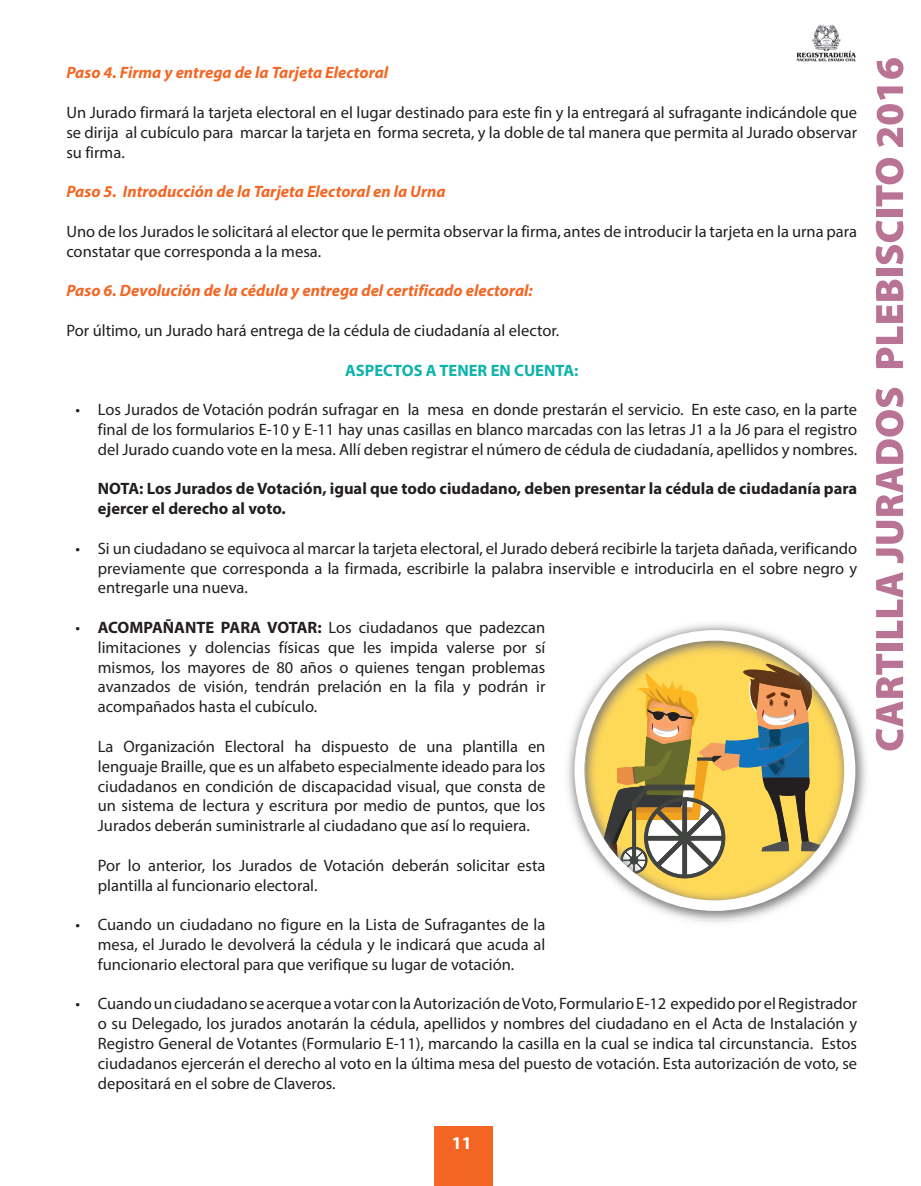
<style>
.page{position:relative;width:921px;height:1186px;background:#fff}
.page>*{position:absolute;margin:0;border:0;box-sizing:border-box;transform-origin:0 0}
.t1{font:700 18px "Myriad Pro";color:#fff}
.t2{font:16.5px/19.8px "Myriad Pro";color:#231f20;text-align:justify}
.t3{font:italic 700 16.5px "Myriad Pro";color:#f36623}
.t4{font:700 16.5px/19.8px "Myriad Pro";color:#231f20}
.t5{font:700 16.5px "Myriad Pro";color:#0db3ac}
.s1{font-weight:700}
</style>
<div class="page">
<svg style="left:875px;top:653px;width:28px;height:97px"></svg>
<div style="left:876px;top:643px;width:27px;height:7px;background:#b97394"></div>
<svg style="left:876px;top:572px;width:27px;height:66px"></svg>
<svg style="left:875px;top:388px;width:28px;height:175px"></svg>
<svg style="left:876px;top:280px;width:27px;height:88px"></svg>
<div style="left:876px;top:268px;width:27px;height:8px;background:#b97394"></div>
<svg style="left:875px;top:220px;width:28px;height:44px"></svg>
<div style="left:876px;top:210px;width:27px;height:7px;background:#b97394"></div>
<svg style="left:875px;top:158px;width:28px;height:48px"></svg>
<svg style="left:876px;top:86px;width:27px;height:61px"></svg>
<svg style="left:876px;top:58px;width:27px;height:21px"></svg>
<div style="left:434px;top:1126px;width:58px;height:60px;background:#f36623"></div>
<img style="left:796px;top:24px;width:60px;height:38px">
<img style="left:567px;top:624px;width:299px;height:296px">
<svg style="left:574px;top:630px;width:281px;height:281px"></svg>
<p class="t3" style="left:66px;top:62px;width:323px">Paso 4. Firma y entrega de la Tarjeta Electoral</p>
<p class="t2" style="left:66px;top:102px;width:792px">Un Jurado firmará la tarjeta electoral en el lugar destinado para este fin y la entregará al sufragante indicándole que se dirija al cubículo para marcar la tarjeta en forma secreta, y la doble de tal manera que permita al Jurado observar su firma.</p>
<p class="t3" style="left:66px;top:181px;width:381px">Paso 5. Introducción de la Tarjeta Electoral en la Urna</p>
<p class="t2" style="left:66px;top:221px;width:792px">Uno de los Jurados le solicitará al elector que le permita observar la firma, antes de introducir la tarjeta en la urna para constatar que corresponda a la mesa.</p>
<p class="t3" style="left:66px;top:280px;width:468px">Paso 6. Devolución de la cédula y entrega del certificado electoral:</p>
<p class="t2" style="left:66px;top:320px;width:494px">Por último, un Jurado hará entrega de la cédula de ciudadanía al elector.</p>
<p class="t5" style="left:345px;top:359px;width:235px">ASPECTOS A TENER EN CUENTA:</p>
<p class="t2" style="left:98px;top:399px;width:760px;text-indent:-23px">• Los Jurados de Votación podrán sufragar en la mesa en donde prestarán el servicio. En este caso, en la parte final de los formularios E-10 y E-11 hay unas casillas en blanco marcadas con las letras J1 a la J6 para el registro del Jurado cuando vote en la mesa. Allí deben registrar el número de cédula de ciudadanía, apellidos y nombres.</p>
<p class="t4" style="left:98px;top:478px;width:761px">NOTA: Los Jurados de Votación, igual que todo ciudadano, deben presentar la cédula de ciudadanía para ejercer el derecho al voto.</p>
<p class="t2" style="left:98px;top:538px;width:760px;text-indent:-23px">• Si un ciudadano se equivoca al marcar la tarjeta electoral, el Jurado deberá recibirle la tarjeta dañada, verificando previamente que corresponda a la firmada, escribirle la palabra inservible e introducirla en el sobre negro y entregarle una nueva.</p>
<p class="t2" style="left:98px;top:617px;width:449px;text-indent:-23px">• <span class="s1">ACOMPAÑANTE PARA VOTAR:</span> Los ciudadanos que padezcan limitaciones y dolencias físicas que les impida valerse por sí mismos, los mayores de 80 años o quienes tengan problemas avanzados de visión, tendrán prelación en la fila y podrán ir acompañados hasta el cubículo.</p>
<p class="t2" style="left:98px;top:736px;width:449px">La Organización Electoral ha dispuesto de una plantilla en lenguaje Braille, que es un alfabeto especialmente ideado para los ciudadanos en condición de discapacidad visual, que consta de un sistema de lectura y escritura por medio de puntos, que los Jurados deberán suministrarle al ciudadano que así lo requiera.</p>
<p class="t2" style="left:98px;top:855px;width:449px">Por lo anterior, los Jurados de Votación deberán solicitar esta plantilla al funcionario electoral.</p>
<p class="t2" style="left:98px;top:914px;width:449px;text-indent:-23px">• Cuando un ciudadano no figure en la Lista de Sufragantes de la mesa, el Jurado le devolverá la cédula y le indicará que acuda al funcionario electoral para que verifique su lugar de votación.</p>
<p class="t2" style="left:98px;top:993px;width:760px;text-indent:-23px">• Cuando un ciudadano se acerque a votar con la Autorización de Voto, Formulario E-12 expedido por el Registrador o su Delegado, los jurados anotarán la cédula, apellidos y nombres del ciudadano en el Acta de Instalación y Registro General de Votantes (Formulario E-11), marcando la casilla en la cual se indica tal circunstancia. Estos ciudadanos ejercerán el derecho al voto en la última mesa del puesto de votación. Esta autorización de voto, se depositará en el sobre de Claveros.</p>
<p class="t1" style="left:451px;top:1131px;width:21px">11</p>
</div>
